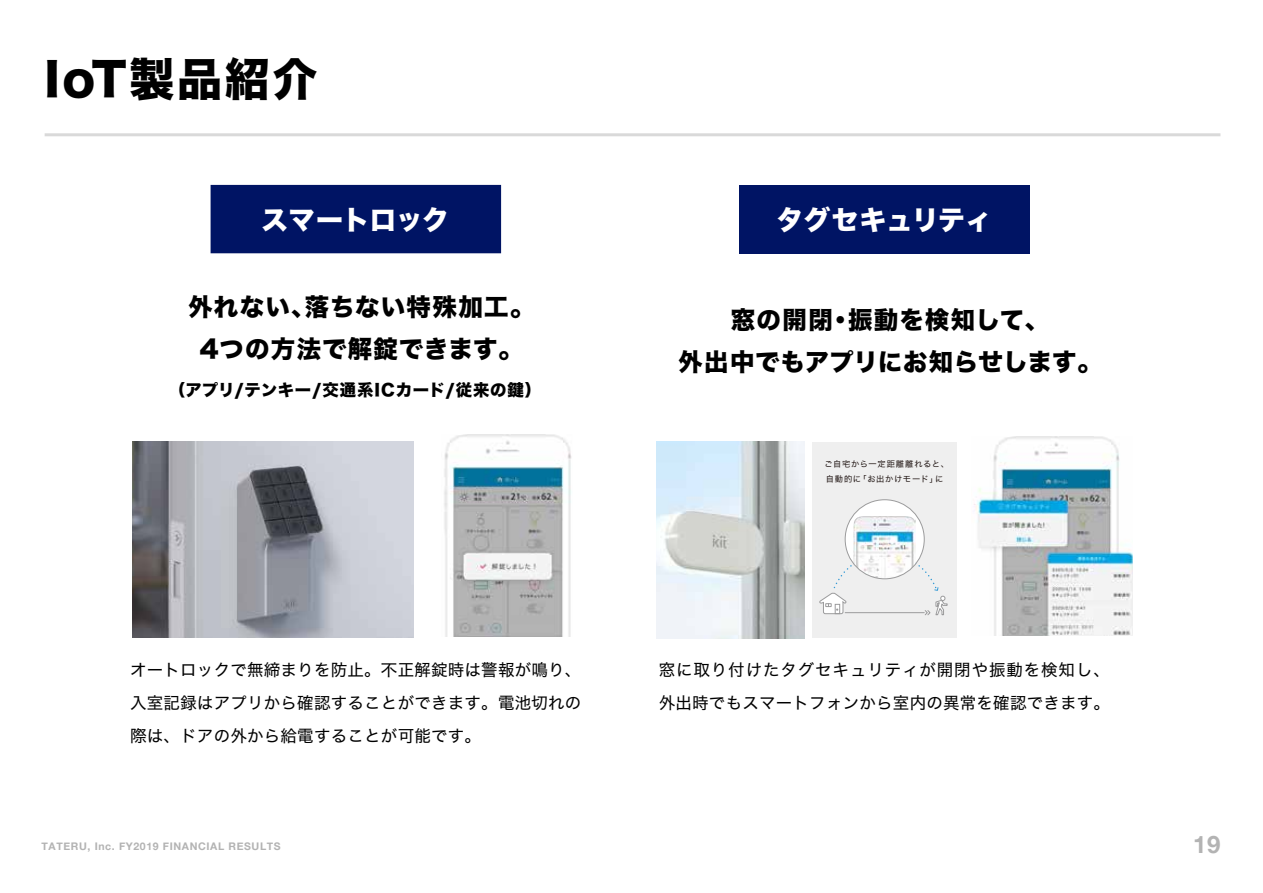
<style>
.page{position:relative;width:1263px;height:893px;background:#fff}
.page>*{position:absolute;margin:0;border:0;box-sizing:border-box;transform-origin:0 0}
.t1{font:45px "Hira Kaku Std W8";letter-spacing:.06em;color:#000}
.t2{font:27px "Hira Kaku Std W8";letter-spacing:-.01em;color:#fff}
.t3{font:24.45px/41.5px "Hira Kaku Std W8";letter-spacing:.04em;color:#000;text-align:center}
.t4{font:700 24px "Helvetica Neue";color:#b3b3b3}
.t5{font:16.5px/33px "Hira Kaku Std W4";letter-spacing:.015em;color:#000;text-align:justify}
.t6{font:16.35px "Hira Kaku Std W8";letter-spacing:.045em;color:#000}
.t7{font:700 10.5px "Helvetica Neue";letter-spacing:.06em;color:#b3b3b3}
.t8{font:8.25px/15.8px "Hira Kaku Std W4";letter-spacing:.08em;color:#231816}
</style>
<div class="page">
<hr style="left:45px;top:133px;width:1175px;height:3px;background:#d9d9d9">
<div style="left:211px;top:185px;width:290px;height:68px;background:#001464"></div>
<img style="left:132px;top:442px;width:281px;height:196px">
<img style="left:444px;top:434px;width:128px;height:202px">
<div style="left:739px;top:185px;width:291px;height:68px;background:#001464"></div>
<img style="left:974px;top:436px;width:159px;height:199px">
<img style="left:657px;top:442px;width:148px;height:196px">
<div style="left:812px;top:442px;width:144px;height:195px;background:#efefef"></div>
<div style="left:845px;top:500px;width:79px;height:79px;background:#fff;border-radius:50%"></div>
<img style="left:853px;top:516px;width:63px;height:37px">
<svg style="left:819px;top:553px;width:128px;height:62px"></svg>
<h1 class="t1" style="left:45px;top:54px;width:274px">IoT製品紹介</h1>
<h2 class="t2" style="left:261px;top:205px;width:189px">スマートロック</h2>
<h3 class="t3" style="left:188px;top:287px;width:348px">外れない、落ちない特殊加工。<br>4つの方法で解錠できます。</h3>
<p class="t6" style="left:169px;top:381px;width:374px">（アプリ/テンキー/交通系ICカード/従来の鍵）</p>
<p class="t5" style="left:130px;top:653px;width:453px">オートロックで無締まりを防止。不正解錠時は警報が鳴り、入室記録はアプリから確認することができます。電池切れの際は、ドアの外から給電することが可能です。</p>
<h2 class="t2" style="left:776px;top:205px;width:217px">タグセキュリティ</h2>
<h3 class="t3" style="left:678px;top:300px;width:425px">窓の開閉・振動を検知して、<br>外出中でもアプリにお知らせします。</h3>
<p class="t8" style="left:824px;top:455px;width:126px">ご自宅から一定距離離れると、自動的に「お出かけモード」に</p>
<p class="t5" style="left:659px;top:653px;width:453px">窓に取り付けたタグセキュリティが開閉や振動を検知し、外出時でもスマートフォンから室内の異常を確認できます。</p>
<p class="t7" style="left:42px;top:838px;width:241px">TATERU, Inc. FY2019 FINANCIAL RESULTS</p>
<h3 class="t4" style="left:1193px;top:825px;width:29px">19</h3>
</div>
